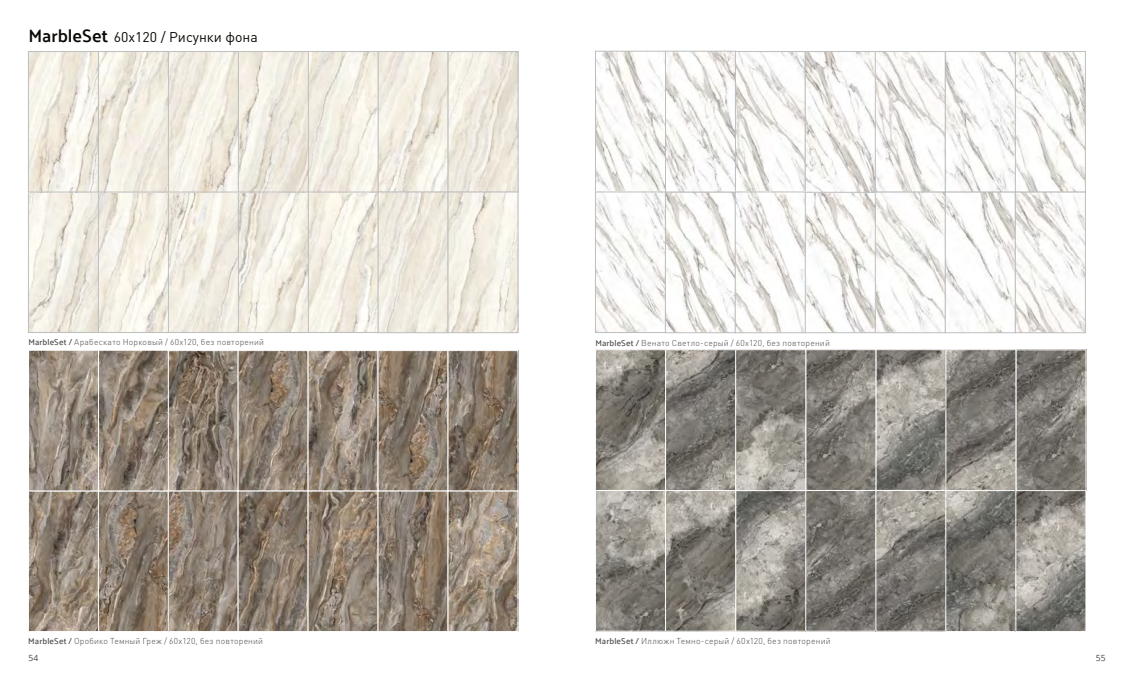
<style>
.page{position:relative;width:1134px;height:681px;background:#fff}
.page>*{position:absolute;margin:0;border:0;box-sizing:border-box;transform-origin:0 0}
.t1{font:14px "DIN Pro";color:#0b0904}
.t2{font:300 8.5px "DIN Pro";letter-spacing:.025em;color:#484847}
.t3{font:8.5px "Open Sans";color:#484847}
.s1{font-family:"Palanquin";font-weight:600;font-size:18px}
.s2{font-family:"Palanquin";font-weight:500}
</style>
<div class="page">
<img style="left:100px;top:194px;width:277px;height:136px">
<div style="left:308px;top:192px;width:71px;height:140px;border:1px solid #bdbfbf"></div>
<img style="left:170px;top:352px;width:276px;height:137px">
<div style="left:168px;top:350px;width:70px;height:141px;border:1px solid #fff"></div>
<img style="left:597px;top:53px;width:487px;height:278px">
<div style="left:595px;top:51px;width:71px;height:141px;border:1px solid #bdbfbf"></div>
<img style="left:597px;top:492px;width:347px;height:137px">
<div style="left:595px;top:490px;width:71px;height:141px;border:1px solid #fff"></div>
<div style="left:238px;top:192px;width:71px;height:140px;border:1px solid #bdbfbf"></div>
<div style="left:238px;top:350px;width:70px;height:141px;border:1px solid #fff"></div>
<div style="left:1015px;top:51px;width:71px;height:141px;border:1px solid #bdbfbf"></div>
<img style="left:597px;top:351px;width:487px;height:137px">
<div style="left:876px;top:349px;width:70px;height:141px;border:1px solid #fff"></div>
<div style="left:168px;top:192px;width:71px;height:140px;border:1px solid #bdbfbf"></div>
<div style="left:308px;top:350px;width:70px;height:141px;border:1px solid #fff"></div>
<div style="left:875px;top:51px;width:71px;height:141px;border:1px solid #bdbfbf"></div>
<div style="left:98px;top:192px;width:71px;height:140px;border:1px solid #bdbfbf"></div>
<div style="left:378px;top:350px;width:70px;height:141px;border:1px solid #fff"></div>
<div style="left:945px;top:51px;width:71px;height:141px;border:1px solid #bdbfbf"></div>
<div style="left:665px;top:490px;width:71px;height:141px;border:1px solid #fff"></div>
<img style="left:100px;top:53px;width:346px;height:137px">
<div style="left:308px;top:51px;width:71px;height:141px;border:1px solid #bdbfbf"></div>
<img style="left:100px;top:492px;width:346px;height:137px">
<div style="left:168px;top:490px;width:70px;height:141px;border:1px solid #fff"></div>
<div style="left:875px;top:192px;width:71px;height:141px;border:1px solid #bdbfbf"></div>
<div style="left:805px;top:490px;width:71px;height:141px;border:1px solid #fff"></div>
<div style="left:238px;top:51px;width:71px;height:141px;border:1px solid #bdbfbf"></div>
<div style="left:238px;top:490px;width:70px;height:141px;border:1px solid #fff"></div>
<div style="left:805px;top:192px;width:70px;height:141px;border:1px solid #bdbfbf"></div>
<div style="left:805px;top:349px;width:71px;height:141px;border:1px solid #fff"></div>
<div style="left:168px;top:51px;width:71px;height:141px;border:1px solid #bdbfbf"></div>
<div style="left:308px;top:490px;width:70px;height:141px;border:1px solid #fff"></div>
<div style="left:735px;top:51px;width:70px;height:141px;border:1px solid #bdbfbf"></div>
<div style="left:876px;top:490px;width:70px;height:141px;border:1px solid #fff"></div>
<div style="left:98px;top:51px;width:71px;height:141px;border:1px solid #bdbfbf"></div>
<div style="left:378px;top:490px;width:70px;height:141px;border:1px solid #fff"></div>
<div style="left:945px;top:192px;width:71px;height:141px;border:1px solid #bdbfbf"></div>
<img style="left:30px;top:53px;width:67px;height:277px">
<div style="left:28px;top:192px;width:71px;height:140px;border:1px solid #bdbfbf"></div>
<img style="left:450px;top:352px;width:66px;height:277px">
<div style="left:595px;top:191px;width:71px;height:141px;border:1px solid #bdbfbf"></div>
<div style="left:1015px;top:349px;width:71px;height:141px;border:1px solid #fff"></div>
<div style="left:28px;top:51px;width:71px;height:141px;border:1px solid #bdbfbf"></div>
<div style="left:448px;top:490px;width:70px;height:141px;border:1px solid #fff"></div>
<div style="left:1015px;top:192px;width:71px;height:141px;border:1px solid #bdbfbf"></div>
<div style="left:595px;top:349px;width:71px;height:141px;border:1px solid #fff"></div>
<div style="left:378px;top:51px;width:70px;height:141px;border:1px solid #bdbfbf"></div>
<div style="left:98px;top:490px;width:71px;height:141px;border:1px solid #fff"></div>
<div style="left:665px;top:192px;width:71px;height:141px;border:1px solid #bdbfbf"></div>
<div style="left:945px;top:349px;width:71px;height:141px;border:1px solid #fff"></div>
<img style="left:380px;top:194px;width:66px;height:137px">
<div style="left:378px;top:192px;width:70px;height:141px;border:1px solid #bdbfbf"></div>
<img style="left:100px;top:352px;width:67px;height:137px">
<div style="left:98px;top:350px;width:71px;height:141px;border:1px solid #fff"></div>
<div style="left:665px;top:51px;width:71px;height:141px;border:1px solid #bdbfbf"></div>
<img style="left:947px;top:492px;width:137px;height:137px">
<div style="left:945px;top:490px;width:71px;height:141px;border:1px solid #fff"></div>
<img style="left:450px;top:53px;width:66px;height:278px">
<div style="left:448px;top:51px;width:70px;height:141px;border:1px solid #bdbfbf"></div>
<img style="left:30px;top:352px;width:67px;height:277px">
<div style="left:28px;top:490px;width:71px;height:141px;border:1px solid #fff"></div>
<div style="left:805px;top:51px;width:70px;height:141px;border:1px solid #bdbfbf"></div>
<div style="left:735px;top:349px;width:71px;height:141px;border:1px solid #fff"></div>
<div style="left:448px;top:192px;width:70px;height:141px;border:1px solid #bdbfbf"></div>
<div style="left:28px;top:350px;width:71px;height:141px;border:1px solid #fff"></div>
<div style="left:735px;top:191px;width:70px;height:142px;border:1px solid #bdbfbf"></div>
<div style="left:1015px;top:490px;width:71px;height:141px;border:1px solid #fff"></div>
<h1 class="t1" style="left:28px;top:26px;width:231px"><span class="s1">MarbleSet</span> 60x120 / Рисунки фона</h1>
<p class="t2" style="left:28px;top:335px;width:237px"><span class="s2">MarbleSet /</span> Арабескато Норковый / 60х120, без повторений</p>
<p class="t2" style="left:28px;top:634px;width:236px"><span class="s2">MarbleSet /</span> Оробико Темный Греж / 60х120, без повторений</p>
<p class="t2" style="left:595px;top:336px;width:236px"><span class="s2">MarbleSet /</span> Венато Светло-серый / 60х120, без повторений</p>
<p class="t2" style="left:595px;top:634px;width:237px"><span class="s2">MarbleSet /</span> Иллюжн Темно-серый / 60х120, без повторений</p>
<p class="t3" style="left:28px;top:652px;width:12px">54</p>
<p class="t3" style="left:1096px;top:652px;width:11px">55</p>
</div>
